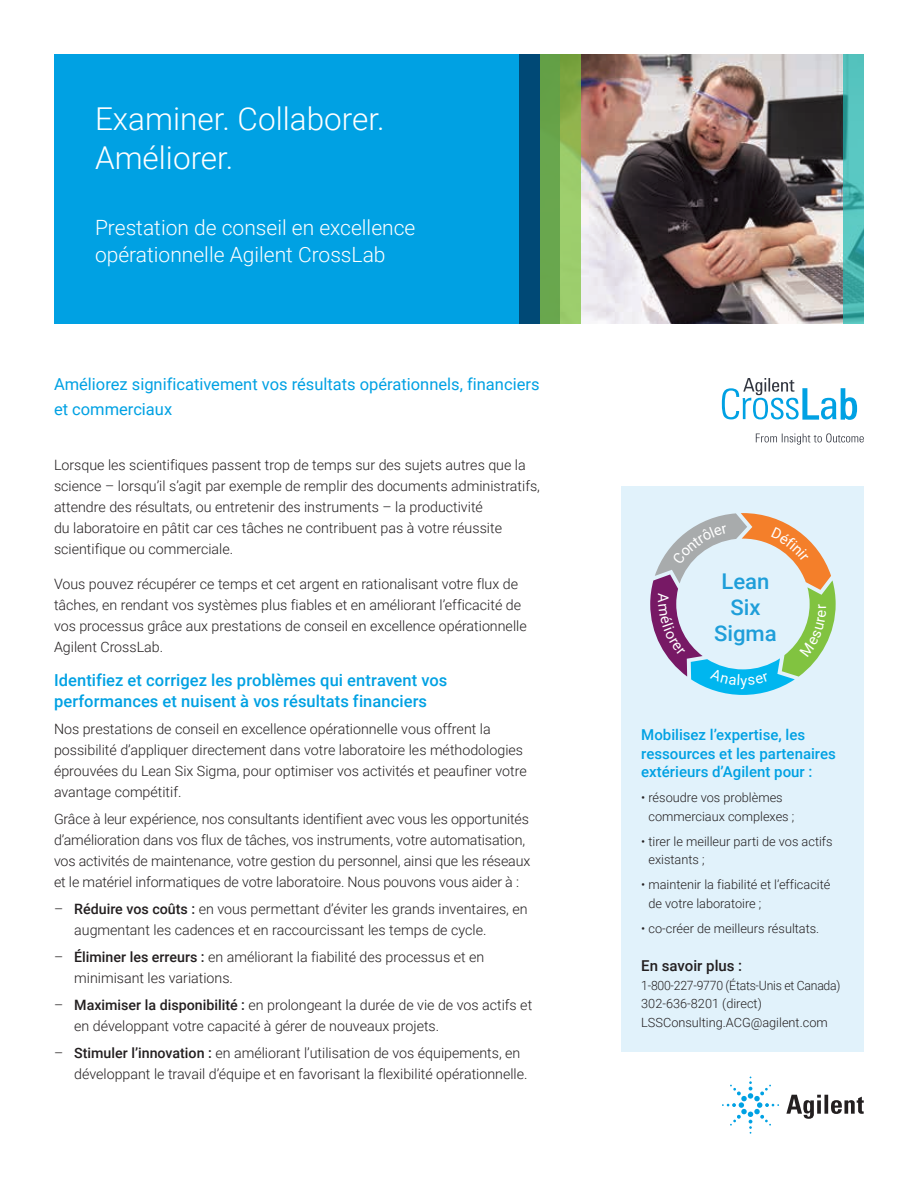
<style>
.page{position:relative;width:918px;height:1188px;background:#fff}
.page>*{position:absolute;margin:0;border:0;box-sizing:border-box;transform-origin:0 0}
.t1{font:300 31.5px/39px "Roboto";color:#fff}
.t2{font:500 21.75px/26.1px "Roboto";color:#1e9ed9;text-align:center}
.t3{font:300 21px/27px "Roboto";color:#fff}
.t4{font:500 16.5px/21px "Roboto";letter-spacing:.005em;color:#00a1e3}
.t5{font:16.5px/25.5px "Roboto";color:#00a1e3}
.t6{font:500 15px/18.8px "Roboto";color:#00a1e3}
.t7{font:500 15px "Roboto";color:#231f20}
.t8{font:14.7px "Roboto";color:#fff}
.t9{font:300 14.25px/21px "Roboto";color:#231f20}
.t10{font:300 12.75px/18.8px "Roboto";color:#231f20}
.t11{font:300 12.75px/18.8px "Roboto";color:#231f20;scale:.96 1}
.s1{font-weight:500}
</style>
<div class="page">
<div style="left:621px;top:486px;width:243px;height:566px;background:#e1f2fb"></div>
<div style="left:54px;top:54px;width:486px;height:270px;background:#00a1e3"></div>
<img style="left:580px;top:54px;width:264px;height:270px">
<svg style="left:844px;top:54px;width:20px;height:270px;background:#4cb9b4"></svg>
<div style="left:520px;top:54px;width:40px;height:270px;background:#004976"></div>
<svg style="left:540px;top:54px;width:40px;height:270px;background:#7db254"></svg>
<svg style="left:756px;top:433px;width:108px;height:12px"></svg>
<svg style="left:722px;top:378px;width:135px;height:42px"></svg>
<svg style="left:786px;top:1095px;width:78px;height:24px"></svg>
<svg style="left:722px;top:1077px;width:57px;height:57px"></svg>
<svg style="left:650px;top:513px;width:186px;height:182px"></svg>
<h1 class="t1" style="left:95px;top:99px;width:291px">Examiner. Collaborer.<br>Améliorer.</h1>
<h3 class="t3" style="left:95px;top:213px;width:322px">Prestation de conseil en excellence opérationnelle Agilent CrossLab</h3>
<p class="t5" style="left:54px;top:371px;width:487px">Améliorez significativement vos résultats opérationnels, financiers et commerciaux</p>
<p class="t9" style="left:54px;top:454px;width:487px">Lorsque les scientifiques passent trop de temps sur des sujets autres que la science – lorsqu’il s’agit par exemple de remplir des documents administratifs, attendre des résultats, ou entretenir des instruments – la productivité<br>du laboratoire en pâtit car ces tâches ne contribuent pas à votre réussite scientifique ou commerciale.</p>
<p class="t9" style="left:54px;top:573px;width:474px">Vous pouvez récupérer ce temps et cet argent en rationalisant votre flux de tâches, en rendant vos systèmes plus fiables et en améliorant l’efficacité de vos processus grâce aux prestations de conseil en excellence opérationnelle Agilent CrossLab.</p>
<p class="t4" style="left:54px;top:669px;width:395px">Identifiez et corrigez les problèmes qui entravent vos performances et nuisent à vos résultats financiers</p>
<p class="t9" style="left:54px;top:718px;width:474px">Nos prestations de conseil en excellence opérationnelle vous offrent la possibilité d’appliquer directement dans votre laboratoire les méthodologies éprouvées du Lean Six Sigma, pour optimiser vos activités et peaufiner votre avantage compétitif.</p>
<p class="t9" style="left:54px;top:808px;width:478px">Grâce à leur expérience, nos consultants identifient avec vous les opportunités d’amélioration dans vos flux de tâches, vos instruments, votre automatisation, vos activités de maintenance, votre gestion du personnel, ainsi que les réseaux et le matériel informatiques de votre laboratoire. Nous pouvons vous aider à :</p>
<p class="t9" style="left:74px;top:898px;width:455px;text-indent:-20px">– <span class="s1">Réduire vos coûts :</span> en vous permettant d’éviter les grands inventaires, en augmentant les cadences et en raccourcissant les temps de cycle.</p>
<p class="t9" style="left:74px;top:946px;width:412px;text-indent:-20px">– <span class="s1">Éliminer les erreurs :</span> en améliorant la fiabilité des processus et en minimisant les variations.</p>
<p class="t9" style="left:74px;top:994px;width:460px;text-indent:-20px">– <span class="s1">Maximiser la disponibilité :</span> en prolongeant la durée de vie de vos actifs et en développant votre capacité à gérer de nouveaux projets.</p>
<p class="t9" style="left:74px;top:1042px;width:455px;text-indent:-20px">– <span class="s1">Stimuler l’innovation :</span> en améliorant l’utilisation de vos équipements, en développant le travail d’équipe et en favorisant la flexibilité opérationnelle.</p>
<p class="t8" style="left:674px;top:593px;width:11px;rotate:90deg">A</p>
<h2 class="t2" style="left:714px;top:567px;width:64px">Lean<br>Six<br>Sigma</h2>
<p class="t6" style="left:641px;top:725px;width:196px">Mobilisez l’expertise, les ressources et les partenaires extérieurs d’Agilent pour :</p>
<p class="t10" style="left:648px;top:788px;width:147px;text-indent:-7px">• résoudre vos problèmes commerciaux complexes ;</p>
<p class="t10" style="left:648px;top:831px;width:186px;text-indent:-7px">• tirer le meilleur parti de vos actifs existants ;</p>
<p class="t10" style="left:648px;top:875px;width:183px;text-indent:-7px">• maintenir la fiabilité et l’efficacité de votre laboratoire ;</p>
<p class="t10" style="left:641px;top:918px;width:180px">• co-créer de meilleurs résultats.</p>
<p class="t7" style="left:641px;top:955px;width:103px">En savoir plus :</p>
<p class="t11" style="left:641px;top:975px;width:209px">1-800-227-9770 (États-Unis et Canada)<br>302-636-8201 (direct)<br>LSSConsulting.ACG@agilent.com</p>
</div>
